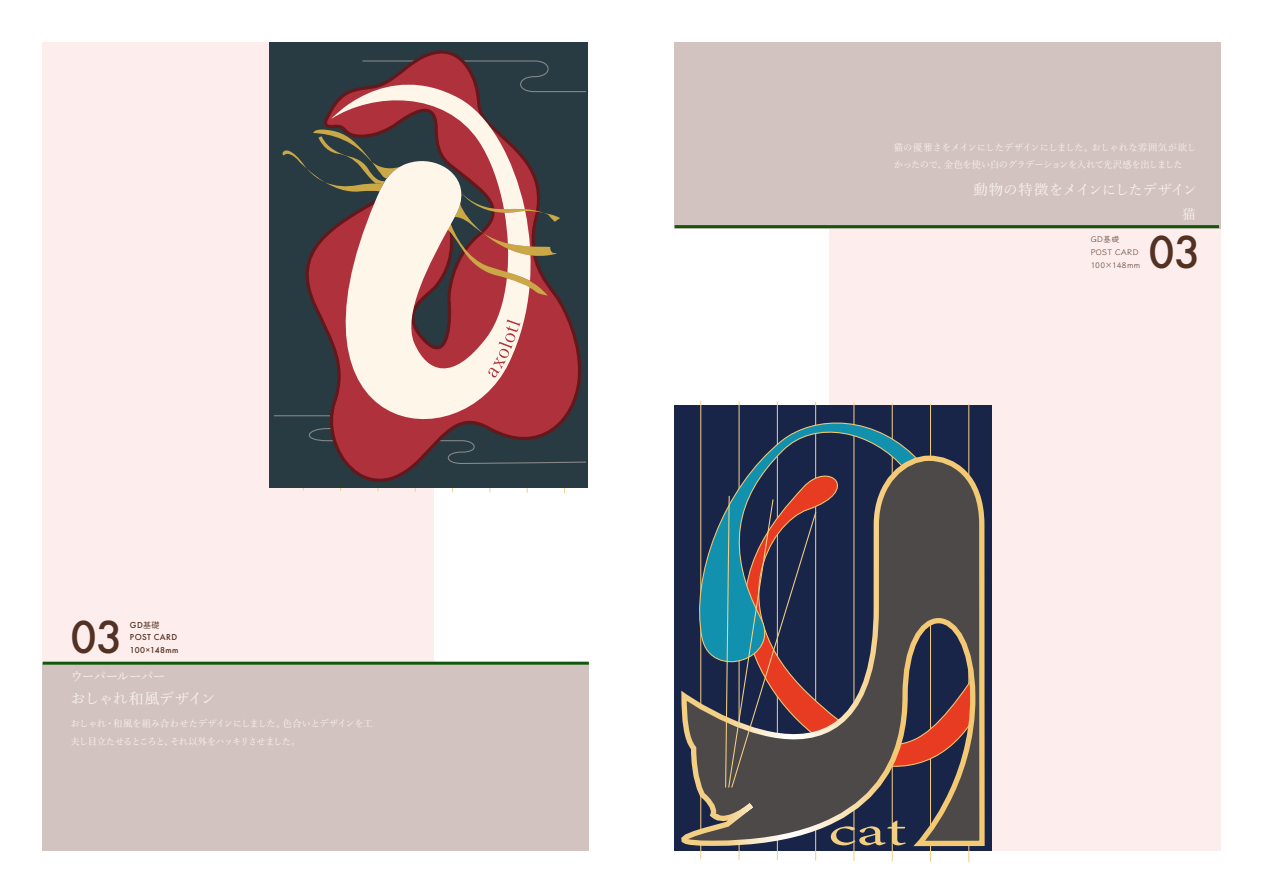
<style>
.page{position:relative;width:1263px;height:893px;background:#fff}
.page>*{position:absolute;margin:0;border:0;box-sizing:border-box;transform-origin:0 0}
.t1{font:500 42.45px "Futura";color:#533223}
.t2{font:500 14.85px "Yu Min";letter-spacing:-.04em;color:#f7f0eb}
.t3{font:500 14.4px "Yu Min";letter-spacing:-.045em;color:#f7f0eb}
.t4{font:500 13.35px "Yu Min";color:#f7f0eb}
.t5{font:500 12.75px "Yu Min";letter-spacing:-.09em;color:#f7f0eb}
.t6{font:500 9.6px/17.5px "Yu Min";letter-spacing:-.045em;color:#f7f0eb}
.t7{font:500 7.95px/12.8px "Futura";letter-spacing:.05em;color:#533223}
.t8{font:500 7.95px/12.8px "Klee";letter-spacing:.04em;color:#533223}
.s1{font-family:"Koz Go Pr 6 N";font-weight:400}
</style>
<div class="page">
<div style="left:43px;top:42px;width:391px;height:808px;background:#fdeeed"></div>
<div style="left:829px;top:43px;width:391px;height:807px;background:#fdeeed"></div>
<div style="left:42px;top:663px;width:547px;height:187px;background:#d2c3c1"></div>
<div style="left:674px;top:43px;width:546px;height:186px;background:#d2c3c1"></div>
<div style="left:674px;top:405px;width:318px;height:446px;background:#192548"></div>
<hr style="left:700px;top:401px;width:1px;height:458px;background:#f3cf84">
<hr style="left:739px;top:401px;width:1px;height:459px;background:#f3cf84">
<hr style="left:777px;top:402px;width:1px;height:458px;background:#f3cf84">
<hr style="left:815px;top:402px;width:1px;height:458px;background:#f3cf84">
<hr style="left:854px;top:403px;width:1px;height:458px;background:#f3cf84">
<hr style="left:892px;top:403px;width:1px;height:458px;background:#f3cf84">
<hr style="left:930px;top:403px;width:1px;height:459px;background:#f3cf84">
<hr style="left:968px;top:404px;width:1px;height:458px;background:#f3cf84">
<svg style="left:674px;top:42px;width:313px;height:807px"></svg>
<svg style="left:724px;top:495px;width:93px;height:294px"></svg>
<svg style="left:831px;top:821px;width:75px;height:24px"></svg>
<svg style="left:284px;top:42px;width:299px;height:452px"></svg>
<svg style="left:273px;top:58px;width:314px;height:419px;background:#816164"></svg>
<hr style="left:43px;top:662px;width:546px;height:3px;background:#11580b">
<hr style="left:675px;top:225px;width:544px;height:3px;background:#11580b">
<h1 class="t1" style="left:70px;top:608px;width:54px">03</h1>
<p class="t7" style="left:130px;top:618px;width:49px">GD<span class="s1">基礎<br></span>POST CARD</p>
<p class="t7" style="left:130px;top:644px;width:50px">100×148mm</p>
<h3 class="t5" style="left:70px;top:665px;width:97px">ウーパールーパー</h3>
<h2 class="t2" style="left:70px;top:685px;width:147px">おしゃれ和風デザイン</h2>
<p class="t6" style="left:70px;top:714px;width:304px">おしゃれ・和風を組み合わせたデザインにしました。色合いとデザインを工夫し目立たせるところと、それ以外をハッキリさせました。</p>
<p class="t6" style="left:894px;top:138px;width:304px;line-height:17px">猫の優雅さをメインにしたデザインにしました。おしゃれな雰囲気が欲しかったので、金色を使い白のグラデーションを入れて光沢感を出しました</p>
<h3 class="t3" style="left:973px;top:176px;width:225px">動物の特徴をメインにしたデザイン</h3>
<h3 class="t4" style="left:1182px;top:202px;width:15px">猫</h3>
<p class="t8" style="left:1091px;top:233px;width:51px">GD基礎<br>POST CARD<br>100×148mm</p>
<h1 class="t1" style="left:1148px;top:223px;width:54px">03</h1>
</div>
